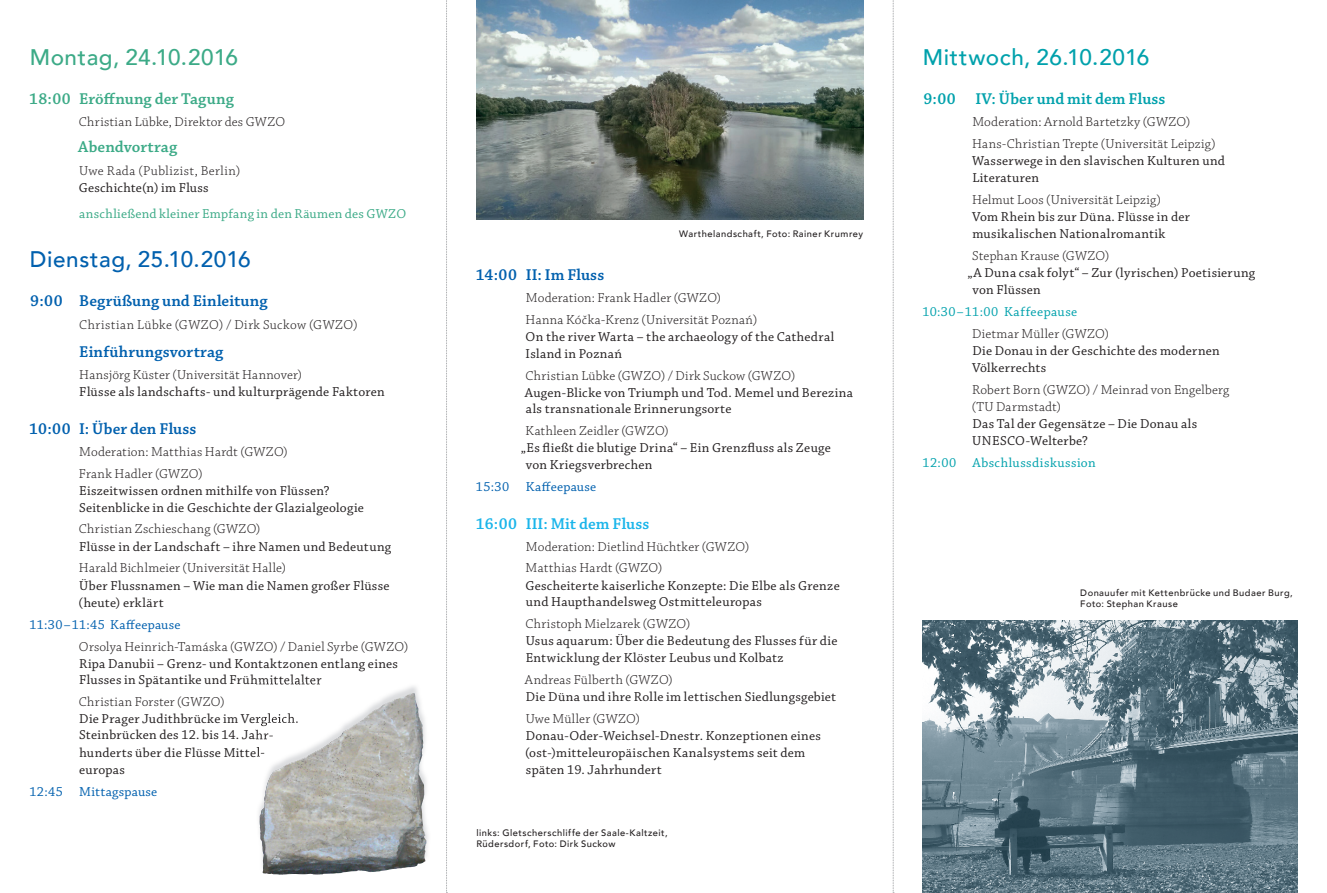
<style>
.page{position:relative;width:1327px;height:893px;background:#fff}
.page>*{position:absolute;margin:0;border:0;box-sizing:border-box;transform-origin:0 0}
.t1{font:500 22.5px "Avenir";letter-spacing:.025em;color:#0160ae}
.t2{font:500 22.5px "Avenir";letter-spacing:.025em;color:#00a1ac}
.t3{font:500 22.5px "Avenir";letter-spacing:.025em;color:#3caa87}
.t4{font:600 16.5px "Chaparral Pro";letter-spacing:.01em;color:#0160ae}
.t5{font:600 16.5px "Chaparral Pro";letter-spacing:.005em;color:#3caa87}
.t6{font:600 16.5px "Chaparral Pro";letter-spacing:.005em;color:#00a1ac}
.t7{font:600 16.5px "Chaparral Pro";letter-spacing:.005em;color:#1ab5ea}
.t8{font:13.65px/16.8px "Chaparral Pro";letter-spacing:.025em;color:#231f20}
.t9{font:300 13.65px/21.9px "Chaparral Pro";letter-spacing:.02em;color:#231f20}
.t10{font:13.65px "Chaparral Pro";letter-spacing:.025em;color:#0160ae}
.t11{font:13.65px "Chaparral Pro";letter-spacing:.035em;color:#00a1ac}
.t12{font:13.65px "Chaparral Pro";letter-spacing:.02em;color:#3caa87}
.t13{font:300 13.65px "Chaparral Pro";letter-spacing:.04em;color:#231f20}
.t14{font:500 9.3px/11.1px "Avenir";letter-spacing:.055em;color:#231f20}
</style>
<div class="page">
<img style="left:923px;top:621px;width:374px;height:272px">
<img style="left:256px;top:686px;width:172px;height:187px">
<img style="left:256px;top:683px;width:65px;height:4px">
<img style="left:256px;top:713px;width:4px;height:13px">
<img style="left:256px;top:730px;width:4px;height:9px">
<svg style="left:256px;top:747px;width:4px;height:10px"></svg>
<img style="left:260px;top:693px;width:153px;height:153px">
<img style="left:476px;top:0;width:387px;height:220px">
<svg style="left:446px;top:0;width:1px;height:893px"></svg>
<svg style="left:893px;top:0;width:1px;height:893px"></svg>
<h1 class="t3" style="left:30px;top:38px;width:210px">Montag, 24.10.2016</h1>
<p class="t5" style="left:29px;top:89px;width:206px">18:00 Eröffnung der Tagung</p>
<p class="t9" style="left:79px;top:111px;width:208px">Christian Lübke, Direktor des GWZO</p>
<p class="t5" style="left:78px;top:138px;width:100px">Abendvortrag</p>
<p class="t13" style="left:79px;top:163px;width:163px">Uwe Rada (Publizist, Berlin)</p>
<p class="t8" style="left:79px;top:179px;width:131px">Geschichte(n) im Fluss</p>
<p class="t12" style="left:79px;top:206px;width:328px">anschließend kleiner Empfang in den Räumen des GWZO</p>
<h1 class="t1" style="left:30px;top:239px;width:222px">Dienstag, 25.10.2016</h1>
<p class="t4" style="left:30px;top:291px;width:239px">9:00 Begrüßung und Einleitung</p>
<p class="t9" style="left:79px;top:315px;width:280px">Christian Lübke (GWZO) / Dirk Suckow (GWZO)</p>
<p class="t4" style="left:79px;top:343px;width:146px">Einführungsvortrag</p>
<p class="t9" style="left:79px;top:365px;width:224px">Hansjörg Küster (Universität Hannover)</p>
<p class="t8" style="left:79px;top:384px;width:307px">Flüsse als landschafts- und kulturprägende Faktoren</p>
<p class="t4" style="left:29px;top:419px;width:169px">10:00 I: Über den Fluss</p>
<p class="t9" style="left:79px;top:441px;width:210px">Moderation: Matthias Hardt (GWZO)<br>Frank Hadler (GWZO)</p>
<p class="t8" style="left:79px;top:483px;width:286px">Eiszeitwissen ordnen mithilfe von Flüssen?<br>Seitenblicke in die Geschichte der Glazialgeologie</p>
<p class="t9" style="left:79px;top:519px;width:183px">Christian Zschieschang (GWZO)</p>
<p class="t8" style="left:79px;top:538px;width:314px">Flüsse in der Landschaft – ihre Namen und Bedeutung</p>
<p class="t9" style="left:79px;top:558px;width:209px">Harald Bichlmeier (Universität Halle)</p>
<p class="t8" style="left:78px;top:577px;width:313px">Über Flussnamen – Wie man die Namen großer Flüsse (heute) erklärt</p>
<p class="t10" style="left:29px;top:617px;width:153px">11:30 – 11:45 Kaffeepause</p>
<p class="t9" style="left:79px;top:636px;width:331px">Orsolya Heinrich-Tamáska (GWZO) / Daniel Syrbe (GWZO)</p>
<p class="t8" style="left:79px;top:655px;width:320px">Ripa Danubii – Grenz- und Kontaktzonen entlang eines<br>Flusses in Spätantike und Frühmittelalter</p>
<p class="t9" style="left:79px;top:692px;width:147px">Christian Forster (GWZO)</p>
<p class="t8" style="left:79px;top:711px;width:221px">Die Prager Judithbrücke im Vergleich.<br>Steinbrücken des 12. bis 14. Jahr&shy;hun derts über die Flüsse Mittel - europas</p>
<p class="t10" style="left:29px;top:784px;width:130px">12:45 Mittagspause</p>
<p class="t14" style="left:679px;top:228px;width:185px">Warthelandschaft, Foto: Rainer Krumrey</p>
<p class="t4" style="left:476px;top:265px;width:130px">14:00 II: Im Fluss</p>
<p class="t9" style="left:525px;top:287px;width:233px">Moderation: Frank Hadler (GWZO)<br>Hanna Kóčka-Krenz (Universität Poznań)</p>
<p class="t8" style="left:525px;top:329px;width:310px">On the river Warta – the archaeology of the Cathedral<br>Island in Poznań</p>
<p class="t9" style="left:525px;top:365px;width:271px">Christian Lübke (GWZO) / Dirk Suckow (GWZO)</p>
<p class="t8" style="left:525px;top:384px;width:330px">Augen-Blicke von Triumph und Tod. Memel und Berezina als transnationale Erinnerungsorte</p>
<p class="t9" style="left:525px;top:421px;width:145px">Kathleen Zeidler (GWZO)</p>
<p class="t8" style="left:526px;top:440px;width:306px;text-indent:-5px">„Es fließt die blutige Drina“ – Ein Grenzfluss als Zeuge von Kriegsverbrechen</p>
<p class="t10" style="left:476px;top:479px;width:122px">15:30 Kaffeepause</p>
<p class="t7" style="left:476px;top:514px;width:175px">16:00 III: Mit dem Fluss</p>
<p class="t9" style="left:525px;top:536px;width:225px">Moderation: Dietlind Hüchtker (GWZO)<br>Matthias Hardt (GWZO)</p>
<p class="t8" style="left:525px;top:577px;width:316px">Gescheiterte kaiserliche Konzepte: Die Elbe als Grenze und Haupthandelsweg Ostmitteleuropas</p>
<p class="t9" style="left:525px;top:614px;width:166px">Christoph Mielzarek (GWZO)</p>
<p class="t8" style="left:526px;top:633px;width:313px">Usus aquarum: Über die Bedeutung des Flusses für die<br>Entwicklung der Klöster Leubus und Kolbatz</p>
<p class="t9" style="left:525px;top:669px;width:149px">Andreas Fülberth (GWZO)</p>
<p class="t8" style="left:526px;top:689px;width:312px">Die Düna und ihre Rolle im lettischen Siedlungsgebiet</p>
<p class="t9" style="left:526px;top:708px;width:116px">Uwe Müller (GWZO)</p>
<p class="t8" style="left:525px;top:728px;width:297px">Donau-Oder-Weichsel-Dnestr. Konzeptionen eines (ost-)mitteleuropäischen Kanalsystems seit dem späten 19. Jahrhundert</p>
<p class="t14" style="left:476px;top:827px;width:193px">links: Gletscherschliffe der Saale-Kaltzeit,<br>Rüdersdorf, Foto: Dirk Suckow</p>
<h1 class="t2" style="left:923px;top:38px;width:228px">Mittwoch, 26.10.2016</h1>
<p class="t6" style="left:923px;top:89px;width:244px">9:00 IV: Über und mit dem Fluss</p>
<p class="t9" style="left:972px;top:111px;width:245px">Moderation: Arnold Bartetzky (GWZO)<br>Hans-Christian Trepte (Universität Leipzig)</p>
<p class="t8" style="left:972px;top:153px;width:254px">Wasserwege in den slavischen Kulturen und<br>Literaturen</p>
<p class="t9" style="left:972px;top:189px;width:190px">Helmut Loos (Universität Leipzig)</p>
<p class="t8" style="left:972px;top:209px;width:220px">Vom Rhein bis zur Düna. Flüsse in der musikalischen Nationalromantik</p>
<p class="t9" style="left:972px;top:245px;width:139px">Stephan Krause (GWZO)</p>
<p class="t8" style="left:972px;top:265px;width:284px;text-indent:-5px">„A Duna csak folyt“ – Zur (lyrischen) Poetisierung von Flüssen</p>
<p class="t11" style="left:922px;top:304px;width:156px">10:30 – 11:00 Kaffeepause</p>
<p class="t9" style="left:972px;top:323px;width:138px">Dietmar Müller (GWZO)</p>
<p class="t8" style="left:972px;top:343px;width:249px">Die Donau in der Geschichte des modernen<br>Völkerrechts</p>
<p class="t9" style="left:971px;top:382px;width:259px;line-height:16.8px">Robert Born (GWZO) / Meinrad von Engelberg (TU Darmstadt)</p>
<p class="t8" style="left:972px;top:416px;width:226px">Das Tal der Gegensätze – Die Donau als<br>UNESCO-Welterbe?</p>
<p class="t11" style="left:922px;top:455px;width:175px">12:00 Abschlussdiskussion</p>
<p class="t14" style="left:1080px;top:587px;width:214px">Donauufer mit Kettenbrücke und Budaer Burg,<br>Foto: Stephan Krause</p>
</div>
